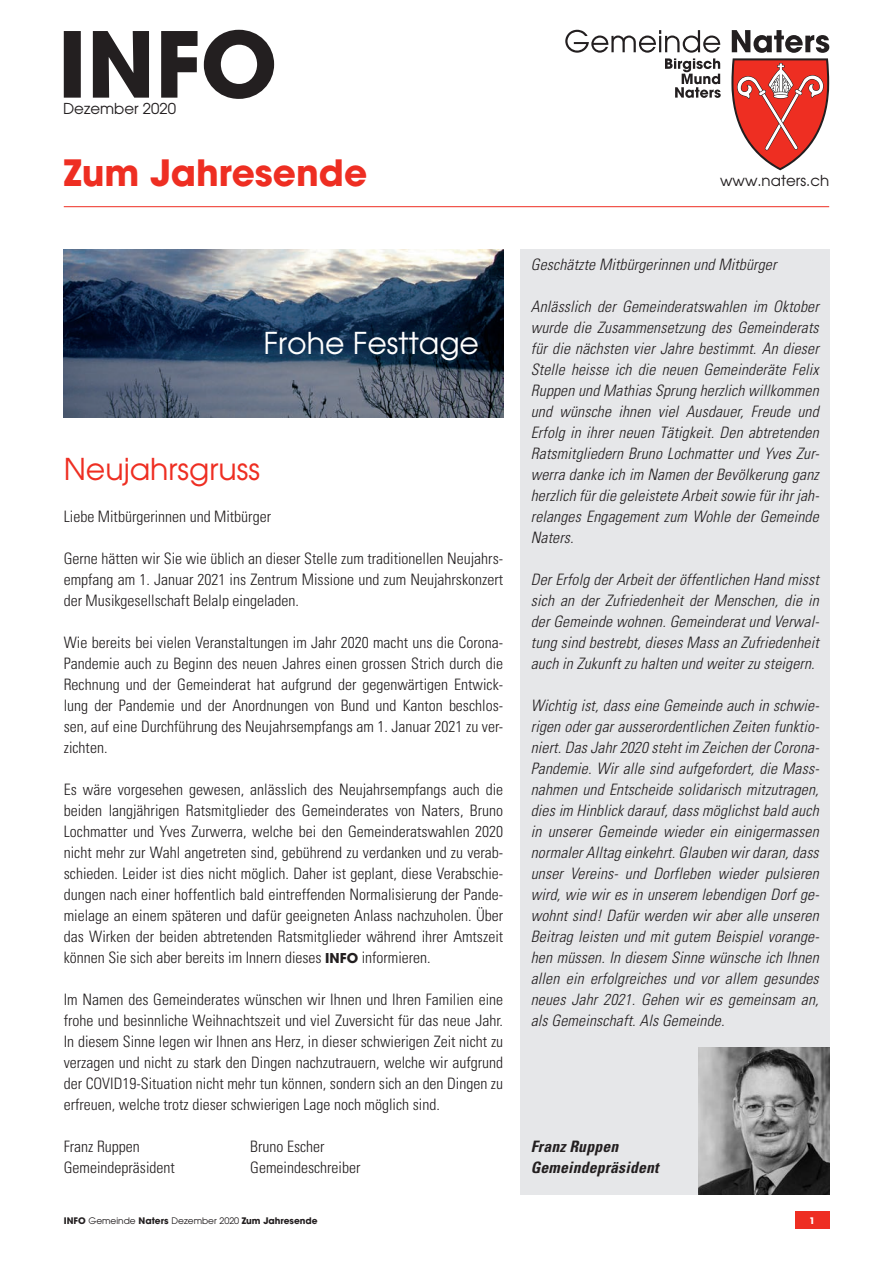
<style>
.page{position:relative;width:893px;height:1263px;background:#fff}
.page>*{position:absolute;margin:0;border:0;box-sizing:border-box;transform-origin:0 0}
.t1{font:700 36px "Avant Garde";color:#ee2e22}
.t2{font:30px "Avant Garde";color:#ee2e22}
.t3{font:30px "Avant Garde";color:#fff}
.t4{font:300 condensed 15.75px/21px "Univers";color:#231f20;text-align:justify}
.t5{font:italic 300 condensed 15.75px/21px "Univers";letter-spacing:.01em;color:#231f20;text-align:justify}
.t6{font:italic 700 condensed 15.75px "Univers";letter-spacing:.01em;color:#231f20}
.t7{font:15px "Avant Garde";color:#231f20}
.t8{font:700 9px "Avant Garde";color:#231f20}
.t9{font:700 9px "Avant Garde";color:#fff}
.s1{font-family:"Avant Garde";font-weight:700;font-stretch:normal;font-size:13.5px}
.s2{font-weight:400}
</style>
<div class="page">
<div style="left:795px;top:1212px;width:34px;height:17px;background:#ee2e22"></div>
<img style="left:64px;top:249px;width:439px;height:168px">
<div style="left:520px;top:249px;width:309px;height:945px;background:#e6e7e9"></div>
<svg style="left:565px;top:30px;width:156px;height:68px"></svg>
<svg style="left:731px;top:30px;width:98px;height:140px"></svg>
<svg style="left:64px;top:30px;width:210px;height:69px"></svg>
<hr style="left:64px;top:206px;width:765px;height:1px;background:#ee2e22">
<img style="left:699px;top:1047px;width:130px;height:147px">
<p class="t7" style="left:63px;top:99px;width:114px">Dezember 2020</p>
<p class="t1" style="left:64px;top:149px;width:305px">Zum Jahresende</p>
<p class="t7" style="left:720px;top:171px;width:111px">www.naters.ch</p>
<p class="t3" style="left:264px;top:324px;width:217px">Frohe Festtage</p>
<p class="t2" style="left:64px;top:450px;width:198px">Neujahrsgruss</p>
<p class="t4" style="left:64px;top:506px;width:209px">Liebe Mitbürgerinnen und Mitbürger</p>
<p class="t4" style="left:64px;top:548px;width:441px">Gerne hätten wir Sie wie üblich an dieser Stelle zum traditionellen Neujahrs&shy;empfang am 1. Januar 2021 ins Zentrum Missione und zum Neujahrskonzert der Musikgesellschaft Belalp eingeladen.</p>
<p class="t4" style="left:64px;top:632px;width:441px">Wie bereits bei vielen Veranstaltungen im Jahr 2020 macht uns die Corona-Pandemie auch zu Beginn des neuen Jahres einen grossen Strich durch die Rechnung und der Gemeinderat hat aufgrund der gegenwärtigen Entwick&shy;lung der Pandemie und der Anordnungen von Bund und Kanton beschlos&shy;sen, auf eine Durchführung des Neujahrsempfangs am 1. Januar 2021 zu ver&shy;zichten.</p>
<p class="t4" style="left:64px;top:779px;width:441px">Es wäre vorgesehen gewesen, anlässlich des Neujahrsempfangs auch die beiden langjährigen Ratsmitglieder des Gemeinderates von Naters, Bruno Lochmatter und Yves Zurwerra, welche bei den Gemeinderatswahlen 2020 nicht mehr zur Wahl angetreten sind, gebührend zu verdanken und zu verab&shy;schieden. Leider ist dies nicht möglich. Daher ist geplant, diese Verabschie&shy;dungen nach einer hoffentlich bald eintreffenden Normalisierung der Pande&shy;mielage an einem späteren und dafür geeigneten Anlass nachzuholen. Über das Wirken der beiden abtretenden Ratsmitglieder während ihrer Amtszeit können Sie sich aber bereits im Innern dieses <span class="s1">INFO</span> informieren.</p>
<p class="t4" style="left:64px;top:989px;width:441px">Im Namen des Gemeinderates wünschen wir Ihnen und Ihren Familien eine frohe und besinnliche Weihnachtszeit und viel Zuversicht für das neue Jahr.<br>In diesem Sinne legen wir Ihnen ans Herz, in dieser schwierigen Zeit nicht zu verzagen und nicht zu stark den Dingen nachzutrauern, welche wir aufgrund der COVID19-Situation nicht mehr tun können, sondern sich an den Dingen zu erfreuen, welche trotz dieser schwierigen Lage noch möglich sind.</p>
<p class="t4" style="left:64px;top:1136px;width:78px">Franz Ruppen</p>
<p class="t4" style="left:250px;top:1136px;width:76px">Bruno Escher</p>
<p class="t4" style="left:64px;top:1157px;width:113px">Gemeindepräsident</p>
<p class="t4" style="left:250px;top:1157px;width:112px">Gemeindeschreiber</p>
<p class="t5" style="left:531px;top:254px;width:247px">Geschätzte Mitbürgerinnen und Mitbürger</p>
<p class="t5" style="left:531px;top:296px;width:290px">Anlässlich der Gemeinderatswahlen im Oktober wurde die Zusammensetzung des Gemeinderats für die nächsten vier Jahre bestimmt. An dieser Stelle heisse ich die neuen Gemeinderäte Felix Ruppen und Mathias Sprung herzlich willkommen und wünsche ihnen viel Ausdauer, Freude und Erfolg in ihrer neuen Tätigkeit. Den abtretenden Ratsmitgliedern Bruno Lochmatter und Yves Zur&shy;werra danke ich im Namen der Bevölkerung ganz herzlich für die geleistete Arbeit sowie für ihr jah&shy;relanges Engagement zum Wohle der Gemeinde Naters.</p>
<p class="t5" style="left:531px;top:569px;width:290px">Der Erfolg der Arbeit der öffentlichen Hand misst sich an der Zufriedenheit der Menschen, die in der Gemeinde wohnen. Gemeinderat und Verwal&shy;tung sind bestrebt, dieses Mass an Zufriedenheit auch in Zukunft zu halten und weiter zu steigern.</p>
<p class="t5" style="left:531px;top:695px;width:290px">Wichtig ist, dass eine Gemeinde auch in schwie&shy;rigen oder gar ausserordentlichen Zeiten funktio&shy;niert. Das Jahr 2020 steht im Zeichen der Corona-Pandemie. Wir alle sind aufgefordert, die Mass&shy;nahmen und Entscheide solidarisch mitzutragen, dies im Hinblick darauf, dass möglichst bald auch in unserer Gemeinde wieder ein einigermassen normaler Alltag einkehrt. Glauben wir daran, dass unser Vereins- und Dorfleben wieder pulsieren wird, wie wir es in unserem lebendigen Dorf ge&shy;wohnt sind! Dafür werden wir aber alle unseren Beitrag leisten und mit gutem Beispiel vorange&shy;hen müssen. In diesem Sinne wünsche ich Ihnen allen ein erfolgreiches und vor allem gesundes neues Jahr 2021. Gehen wir es gemeinsam an, als Gemeinschaft. Als Gemeinde.</p>
<p class="t6" style="left:531px;top:1137px;width:89px">Franz Ruppen</p>
<p class="t6" style="left:531px;top:1158px;width:129px">Gemeindepräsident</p>
<p class="t8" style="left:64px;top:1215px;width:255px">INFO <span class="s2">Gemeinde</span> Naters <span class="s2">Dezember 2020</span> Zum Jahresende</p>
<p class="t9" style="left:809px;top:1215px;width:7px">1</p>
</div>
